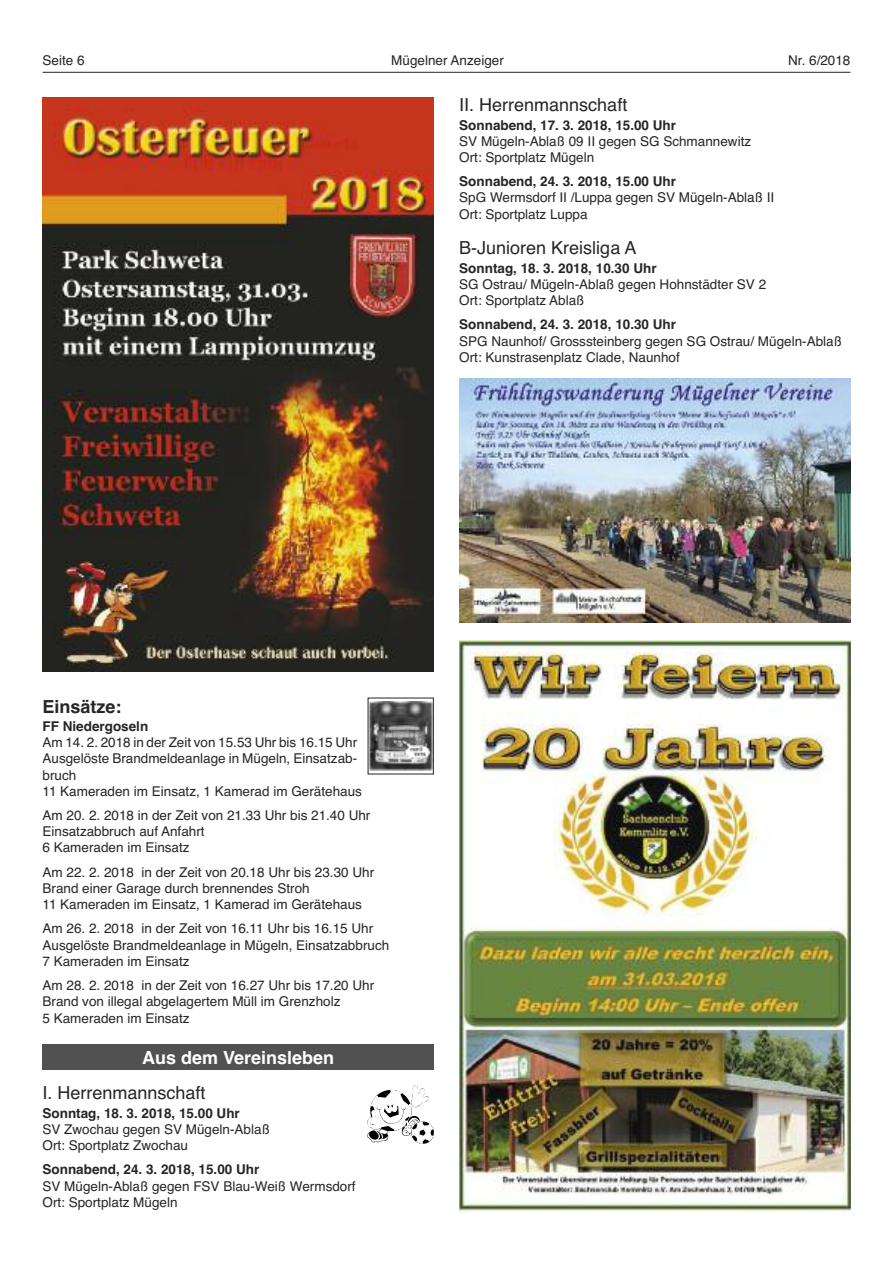
<style>
.page{position:relative;width:893px;height:1263px;background:#fff}
.page>*{position:absolute;margin:0;border:0;box-sizing:border-box;transform-origin:0 0}
.t1{font:18px "Helvetica";color:#272627}
.t2{font:700 18px "Helvetica";color:#fff}
.t3{font:700 18px "Helvetica";color:#272627}
.t4{font:13.5px/16.2px "Helvetica";color:#272627}
.t5{font:700 13.5px "Helvetica";color:#272627}
</style>
<div class="page">
<hr style="left:43px;top:72px;width:807px;height:1px;background:#272627">
<img style="left:43px;top:98px;width:391px;height:573px">
<img style="left:459px;top:641px;width:391px;height:571px">
<svg style="left:367px;top:1086px;width:67px;height:58px"></svg>
<div style="left:43px;top:1044px;width:391px;height:26px;background:#525152"></div>
<img style="left:459px;top:379px;width:391px;height:243px">
<img style="left:370px;top:701px;width:62px;height:70px">
<p class="t4" style="left:43px;top:53px;width:44px">Seite 6</p>
<p class="t4" style="left:391px;top:53px;width:114px">Mügelner Anzeiger</p>
<p class="t4" style="left:788px;top:53px;width:64px">Nr. 6/2018</p>
<h1 class="t1" style="left:459px;top:95px;width:170px">II. Herrenmannschaft</h1>
<p class="t5" style="left:459px;top:117px;width:218px">Sonnabend, 17. 3. 2018, 15.00 Uhr</p>
<p class="t4" style="left:459px;top:133px;width:293px">SV Mügeln-Ablaß 09 II gegen SG Schmannewitz<br>Ort: Sportplatz Mügeln</p>
<p class="t5" style="left:459px;top:174px;width:218px">Sonnabend, 24. 3. 2018, 15.00 Uhr</p>
<p class="t4" style="left:459px;top:190px;width:316px">SpG Wermsdorf II /Luppa gegen SV Mügeln-Ablaß II<br>Ort: Sportplatz Luppa</p>
<h1 class="t1" style="left:459px;top:238px;width:179px">B-Junioren Kreisliga A</h1>
<p class="t5" style="left:459px;top:260px;width:199px">Sonntag, 18. 3. 2018, 10.30 Uhr</p>
<p class="t4" style="left:459px;top:276px;width:308px">SG Ostrau/ Mügeln-Ablaß gegen Hohnstädter SV 2<br>Ort: Sportplatz Ablaß</p>
<p class="t5" style="left:459px;top:317px;width:218px">Sonnabend, 24. 3. 2018, 10.30 Uhr</p>
<p class="t4" style="left:459px;top:333px;width:384px">SPG Naunhof/ Grosssteinberg gegen SG Ostrau/ Mügeln-Ablaß<br>Ort: Kunstrasenplatz Clade, Naunhof</p>
<h1 class="t3" style="left:43px;top:696px;width:81px">Einsätze:</h1>
<p class="t5" style="left:43px;top:718px;width:107px">FF Niedergoseln</p>
<p class="t4" style="left:43px;top:734px;width:321px">Am 14. 2. 2018 in der Zeit von 15.53 Uhr bis 16.15 Uhr Ausgelöste Brandmeldeanlage in Mügeln, Einsatzab&shy;bruch<br>11 Kameraden im Einsatz, 1 Kamerad im Gerätehaus</p>
<p class="t4" style="left:43px;top:807px;width:329px">Am 20. 2. 2018 in der Zeit von 21.33 Uhr bis 21.40 Uhr<br>Einsatzabbruch auf Anfahrt<br>6 Kameraden im Einsatz</p>
<p class="t4" style="left:43px;top:864px;width:333px">Am 22. 2. 2018 in der Zeit von 20.18 Uhr bis 23.30 Uhr<br>Brand einer Garage durch brennendes Stroh<br>11 Kameraden im Einsatz, 1 Kamerad im Gerätehaus</p>
<p class="t4" style="left:43px;top:921px;width:348px">Am 26. 2. 2018 in der Zeit von 16.11 Uhr bis 16.15 Uhr<br>Ausgelöste Brandmeldeanlage in Mügeln, Einsatzabbruch<br>7 Kameraden im Einsatz</p>
<p class="t4" style="left:43px;top:977px;width:333px">Am 28. 2. 2018 in der Zeit von 16.27 Uhr bis 17.20 Uhr<br>Brand von illegal abgelagertem Müll im Grenzholz<br>5 Kameraden im Einsatz</p>
<h1 class="t2" style="left:142px;top:1047px;width:194px">Aus dem Vereinsleben</h1>
<h1 class="t1" style="left:43px;top:1083px;width:165px">I. Herrenmannschaft</h1>
<p class="t5" style="left:43px;top:1105px;width:199px">Sonntag, 18. 3. 2018, 15.00 Uhr</p>
<p class="t4" style="left:43px;top:1121px;width:229px">SV Zwochau gegen SV Mügeln-Ablaß<br>Ort: Sportplatz Zwochau</p>
<p class="t5" style="left:43px;top:1162px;width:218px">Sonnabend, 24. 3. 2018, 15.00 Uhr</p>
<p class="t4" style="left:43px;top:1178px;width:315px">SV Mügeln-Ablaß gegen FSV Blau-Weiß Wermsdorf<br>Ort: Sportplatz Mügeln</p>
</div>
